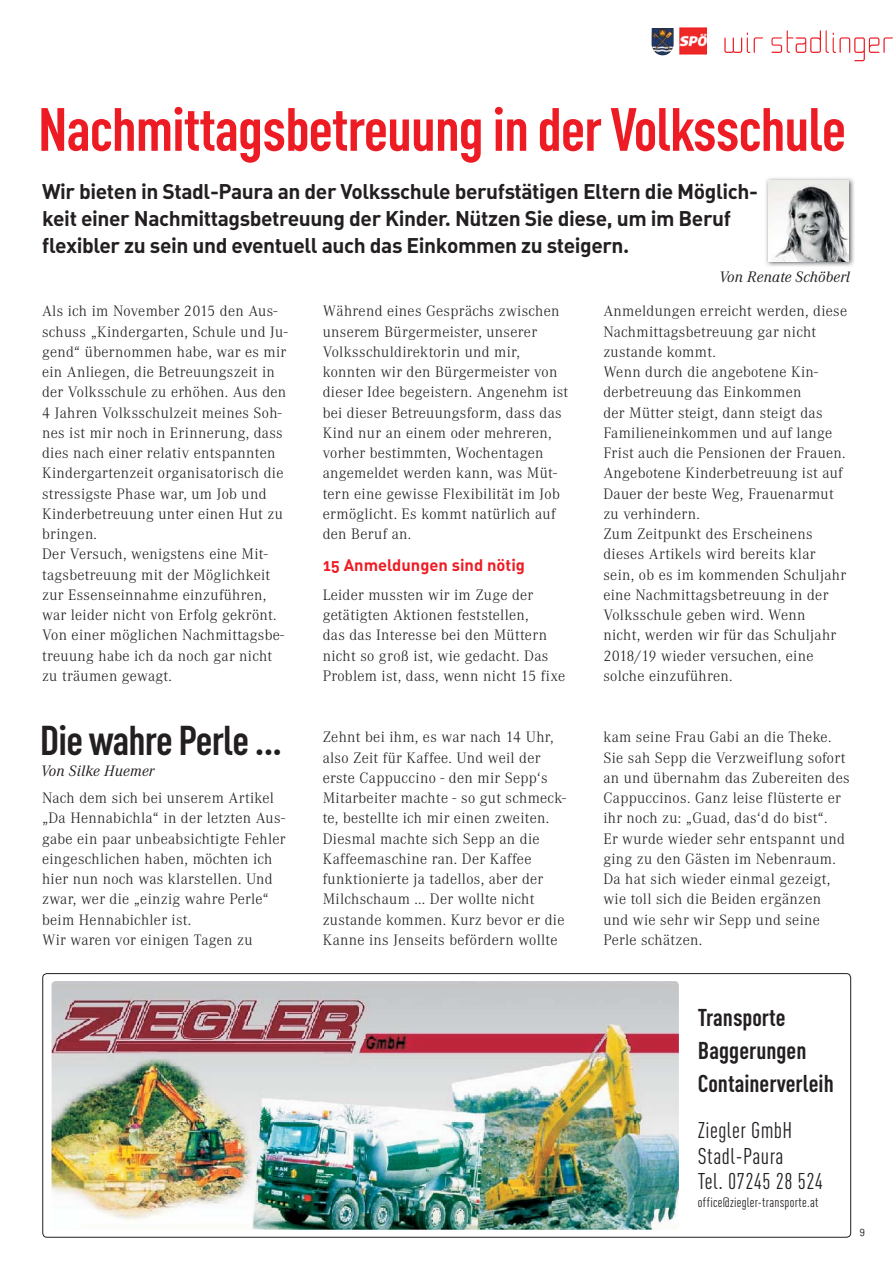
<style>
.page{position:relative;width:893px;height:1263px;background:#fff}
.page>*{position:absolute;margin:0;border:0;box-sizing:border-box;transform-origin:0 0}
.t1{font:700 60px "CADIN Condensed";letter-spacing:-.02em;color:#ed1c24}
.t2{font:700 41.1px "CADIN Condensed";letter-spacing:-.02em;color:#231f20}
.t3{font:700 24px/33px "CADIN Condensed";color:#231f20}
.t4{font:22.5px/25.5px "CADIN Condensed";letter-spacing:.02em;color:#231f20}
.t5{font:700 21px/27px "CADIN Caps";letter-spacing:-.02em;color:#231f20}
.t6{font:700 16.5px "CADIN Caps";color:#ed1c24}
.t7{font:300 15.75px/20.2px "Corporate A";letter-spacing:.02em;color:#231f20}
.t8{font:italic 15.75px "Corporate A";letter-spacing:.01em;color:#231f20}
.t9{font:13.5px "CADIN Condensed";letter-spacing:.02em;color:#231f20}
.t10{font:10.5px "CADIN Caps";color:#231f20}
</style>
<div class="page">
<svg style="left:724px;top:30px;width:169px;height:31px"></svg>
<img style="left:680px;top:28px;width:26px;height:26px">
<img style="left:652px;top:28px;width:21px;height:27px">
<img style="left:52px;top:981px;width:627px;height:249px;border-radius:4px">
<img style="left:766px;top:178px;width:88px;height:88px">
<img style="left:769px;top:181px;width:80px;height:80px">
<h1 class="t1" style="left:38px;top:108px;width:810px">Nachmittagsbetreuung in der Volksschule</h1>
<h3 class="t5" style="left:42px;top:180px;width:717px">Wir bieten in Stadl-Paura an der Volksschule berufstätigen Eltern die Möglich&shy;keit einer Nachmittagsbetreuung der Kinder. Nützen Sie diese, um im Beruf flexibler zu sein und eventuell auch das Einkommen zu steigern.</h3>
<p class="t7" style="left:42px;top:302px;width:247px">Als ich im November 2015 den Aus&shy;schuss „Kindergarten, Schule und Ju&shy;gend“ übernommen habe, war es mir ein Anliegen, die Betreuungszeit in der Volksschule zu erhöhen. Aus den 4 Jahren Volksschulzeit meines Soh&shy;nes ist mir noch in Erinnerung, dass dies nach einer relativ entspannten Kindergartenzeit organisatorisch die stressigste Phase war, um Job und Kinderbetreuung unter einen Hut zu bringen.<br>Der Versuch, wenigstens eine Mit&shy;tagsbetreuung mit der Möglichkeit zur Essenseinnahme einzuführen, war leider nicht von Erfolg gekrönt.<br>Von einer möglichen Nachmittagsbe&shy;treuung habe ich da noch gar nicht zu träumen gewagt.</p>
<p class="t7" style="left:323px;top:302px;width:247px">Während eines Gesprächs zwischen unserem Bürgermeister, unserer<br>Volksschuldirektorin und mir, konnten wir den Bürgermeister von dieser Idee begeistern. Angenehm ist bei dieser Betreuungsform, dass das<br>Kind nur an einem oder mehreren, vorher bestimmten, Wochentagen angemeldet werden kann, was Müt&shy;tern eine gewisse Flexibilität im Job ermöglicht. Es kommt natürlich auf den Beruf an.</p>
<p class="t6" style="left:323px;top:559px;width:204px">15 Anmeldungen sind nötig</p>
<p class="t7" style="left:323px;top:586px;width:244px">Leider mussten wir im Zuge der getätigten Aktionen feststellen,<br>das das Interesse bei den Müttern nicht so groß ist, wie gedacht. Das Problem ist, dass, wenn nicht 15 fixe</p>
<p class="t8" style="left:719px;top:271px;width:132px">Von Renate Schöberl</p>
<p class="t7" style="left:603px;top:302px;width:245px">Anmeldungen erreicht werden, diese<br>Nachmittagsbetreuung gar nicht zustande kommt.<br>Wenn durch die angebotene Kin&shy;derbetreuung das Einkommen<br>der Mütter steigt, dann steigt das<br>Familieneinkommen und auf lange<br>Frist auch die Pensionen der Frauen.<br>Angebotene Kinderbetreuung ist auf<br>Dauer der beste Weg, Frauenarmut zu verhindern.<br>Zum Zeitpunkt des Erscheinens dieses Artikels wird bereits klar sein, ob es im kommenden Schuljahr eine Nachmittagsbetreuung in der<br>Volksschule geben wird. Wenn<br>nicht, werden wir für das Schuljahr<br>2018/19 wieder versuchen, eine solche einzuführen.</p>
<h2 class="t2" style="left:40px;top:726px;width:244px">Die wahre Perle ...</h2>
<p class="t8" style="left:41px;top:765px;width:115px">Von Silke Huemer</p>
<p class="t7" style="left:42px;top:789px;width:245px">Nach dem sich bei unserem Artikel „Da Hennabichla“ in der letzten Aus&shy;gabe ein paar unbeabsichtigte Fehler eingeschlichen haben, möchten ich hier nun noch was klarstellen. Und zwar, wer die „einzig wahre Perle“ beim Hennabichler ist.<br>Wir waren vor einigen Tagen zu</p>
<p class="t7" style="left:323px;top:728px;width:245px">Zehnt bei ihm, es war nach 14 Uhr, also Zeit für Kaffee. Und weil der erste Cappuccino - den mir Sepp‘s Mitarbeiter machte - so gut schmeck&shy;te, bestellte ich mir einen zweiten.<br>Diesmal machte sich Sepp an die Kaffeemaschine ran. Der Kaffee funktionierte ja tadellos, aber der Milchschaum ... Der wollte nicht zustande kommen. Kurz bevor er die Kanne ins Jenseits befördern wollte</p>
<p class="t7" style="left:603px;top:728px;width:248px">kam seine Frau Gabi an die Theke.<br>Sie sah Sepp die Verzweiflung sofort an und übernahm das Zubereiten des<br>Cappuccinos. Ganz leise flüsterte er ihr noch zu: „Guad, das‘d do bist“.<br>Er wurde wieder sehr entspannt und ging zu den Gästen im Nebenraum.<br>Da hat sich wieder einmal gezeigt, wie toll sich die Beiden ergänzen und wie sehr wir Sepp und seine<br>Perle schätzen.</p>
<h3 class="t3" style="left:698px;top:1004px;width:137px">Transporte<br>Baggerungen<br>Containerverleih</h3>
<h3 class="t4" style="left:698px;top:1120px;width:127px">Ziegler GmbH<br>Stadl-Paura<br>Tel. 07245 28 524</h3>
<p class="t9" style="left:698px;top:1198px;width:122px">office@ziegler-transporte.at</p>
<p class="t10" style="left:860px;top:1227px;width:7px">9</p>
</div>
